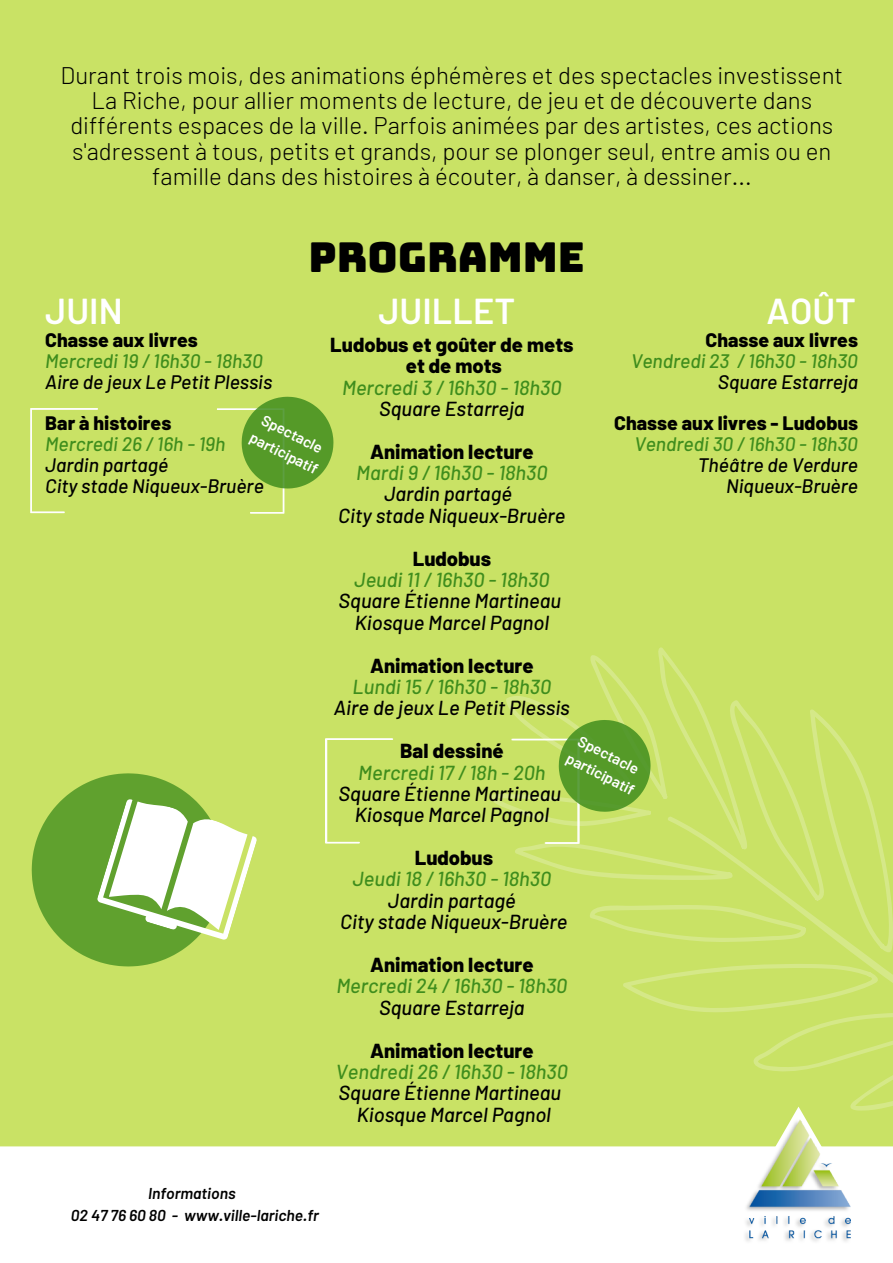
<style>
.page{position:relative;width:893px;height:1263px;background:#c9e265}
.page>*{position:absolute;margin:0;border:0;box-sizing:border-box;transform-origin:0 0}
.t1{font:41.25px "Bungee";color:#000}
.t2{font:600 36px "Barlow";color:#fff}
.t3{font:300 24px/25.3px "Barlow";color:#000;text-align:center}
.t4{font:italic 500 20.25px/21.4px "Barlow";color:#000;text-align:center}
.t5{font:italic 500 20.25px "Barlow";color:#3f8d1d}
.t6{font:800 20.25px/21.4px "Barlow";color:#000;text-align:center}
.t7{font:italic 500 19.5px/20.9px "Barlow";color:#000}
.t8{font:italic 500 19.5px "Barlow";color:#3f8d1d}
.t9{font:800 19.5px "Barlow";color:#000}
.t10{font:italic 600 15.75px/22px "Barlow";color:#000;text-align:center}
.t11{font:600 15px/20.9px "Barlow";color:#fff}
</style>
<div class="page">
<div style="left:0;top:1146px;width:893px;height:117px;background:#fff"></div>
<svg style="left:31px;top:773px;width:158px;height:194px;fill:#60a12e"></svg>
<svg style="left:95px;top:794px;width:162px;height:151px"></svg>
<svg style="left:325px;top:647px;width:568px;height:309px"></svg>
<svg style="left:30px;top:396px;width:304px;height:117px"></svg>
<svg style="left:622px;top:963px;width:271px;height:275px"></svg>
<img style="left:732px;top:1111px;width:135px;height:142px">
<p class="t3" style="left:61px;top:61px;width:784px">Durant trois mois, des animations éphémères et des spectacles investissent La Riche, pour allier moments de lecture, de jeu et de découverte dans différents espaces de la ville. Parfois animées par des artistes, ces actions s'adressent à tous, petits et grands, pour se plonger seul, entre amis ou en famille dans des histoires à écouter, à danser, à dessiner...</p>
<h2 class="t2" style="left:45px;top:288px;width:79px">JUIN</h2>
<h1 class="t1" style="left:309px;top:236px;width:278px">PROGRAMME</h1>
<h2 class="t2" style="left:378px;top:288px;width:138px">JUILLET</h2>
<h2 class="t2" style="left:766px;top:288px;width:91px">AOÛT</h2>
<p class="t9" style="left:45px;top:328px;width:154px">Chasse aux livres</p>
<p class="t8" style="left:45px;top:348px;width:219px">Mercredi 19 / 16h30 - 18h30</p>
<p class="t7" style="left:45px;top:370px;width:229px">Aire de jeux Le Petit Plessis</p>
<p class="t9" style="left:45px;top:411px;width:128px">Bar à histoires</p>
<p class="t8" style="left:45px;top:432px;width:182px">Mercredi 26 / 16h - 19h</p>
<p class="t7" style="left:45px;top:454px;width:220px">Jardin partagé<br>City stade Niqueux-Bruère</p>
<p class="t11" style="left:265px;top:408px;width:76px;rotate:27deg">Spectacle participatif</p>
<p class="t9" style="left:705px;top:328px;width:154px">Chasse aux livres</p>
<p class="t8" style="left:631px;top:348px;width:228px">Vendredi 23 / 16h30 - 18h30</p>
<p class="t7" style="left:718px;top:370px;width:142px">Square Estarreja</p>
<p class="t9" style="left:614px;top:411px;width:245px">Chasse aux livres - Ludobus</p>
<p class="t8" style="left:634px;top:432px;width:225px">Vendredi 30 / 16h30 - 18h30</p>
<p class="t7" style="left:697px;top:454px;width:162px;text-align:right">Théâtre de Verdure<br>Niqueux-Bruère</p>
<p class="t6" style="left:330px;top:333px;width:245px">Ludobus et goûter de mets et de mots</p>
<p class="t5" style="left:342px;top:374px;width:221px">Mercredi 3 / 16h30 - 18h30</p>
<p class="t4" style="left:379px;top:397px;width:147px">Square Estarreja</p>
<p class="t6" style="left:370px;top:440px;width:165px">Animation lecture</p>
<p class="t5" style="left:356px;top:460px;width:193px">Mardi 9 / 16h30 - 18h30</p>
<p class="t4" style="left:338px;top:483px;width:229px">Jardin partagé<br>City stade Niqueux-Bruère</p>
<p class="t6" style="left:413px;top:547px;width:80px">Ludobus</p>
<p class="t5" style="left:354px;top:567px;width:197px">Jeudi 11 / 16h30 - 18h30</p>
<p class="t4" style="left:339px;top:590px;width:224px">Square Étienne Martineau<br>Kiosque Marcel Pagnol</p>
<p class="t6" style="left:370px;top:654px;width:165px">Animation lecture</p>
<p class="t5" style="left:352px;top:674px;width:200px">Lundi 15 / 16h30 - 18h30</p>
<p class="t4" style="left:334px;top:696px;width:237px">Aire de jeux Le Petit Plessis</p>
<p class="t6" style="left:400px;top:739px;width:105px">Bal dessiné</p>
<p class="t5" style="left:358px;top:759px;width:189px">Mercredi 17 / 18h - 20h</p>
<p class="t4" style="left:339px;top:782px;width:224px">Square Étienne Martineau<br>Kiosque Marcel Pagnol</p>
<p class="t6" style="left:415px;top:846px;width:80px">Ludobus</p>
<p class="t5" style="left:352px;top:866px;width:200px">Jeudi 18 / 16h30 - 18h30</p>
<p class="t4" style="left:340px;top:889px;width:229px">Jardin partagé<br>City stade Niqueux-Bruère</p>
<p class="t6" style="left:370px;top:953px;width:165px">Animation lecture</p>
<p class="t5" style="left:336px;top:973px;width:233px">Mercredi 24 / 16h30 - 18h30</p>
<p class="t4" style="left:379px;top:996px;width:147px">Square Estarreja</p>
<p class="t6" style="left:370px;top:1039px;width:165px">Animation lecture</p>
<p class="t5" style="left:336px;top:1059px;width:233px">Vendredi 26 / 16h30 - 18h30</p>
<p class="t4" style="left:339px;top:1081px;width:224px">Square Étienne Martineau<br>Kiosque Marcel Pagnol</p>
<p class="t11" style="left:582px;top:729px;width:76px;rotate:27deg">Spectacle participatif</p>
<p class="t10" style="left:71px;top:1182px;width:249px">Informations<br>02 47 76 60 80 - www.ville-lariche.fr</p>
</div>
